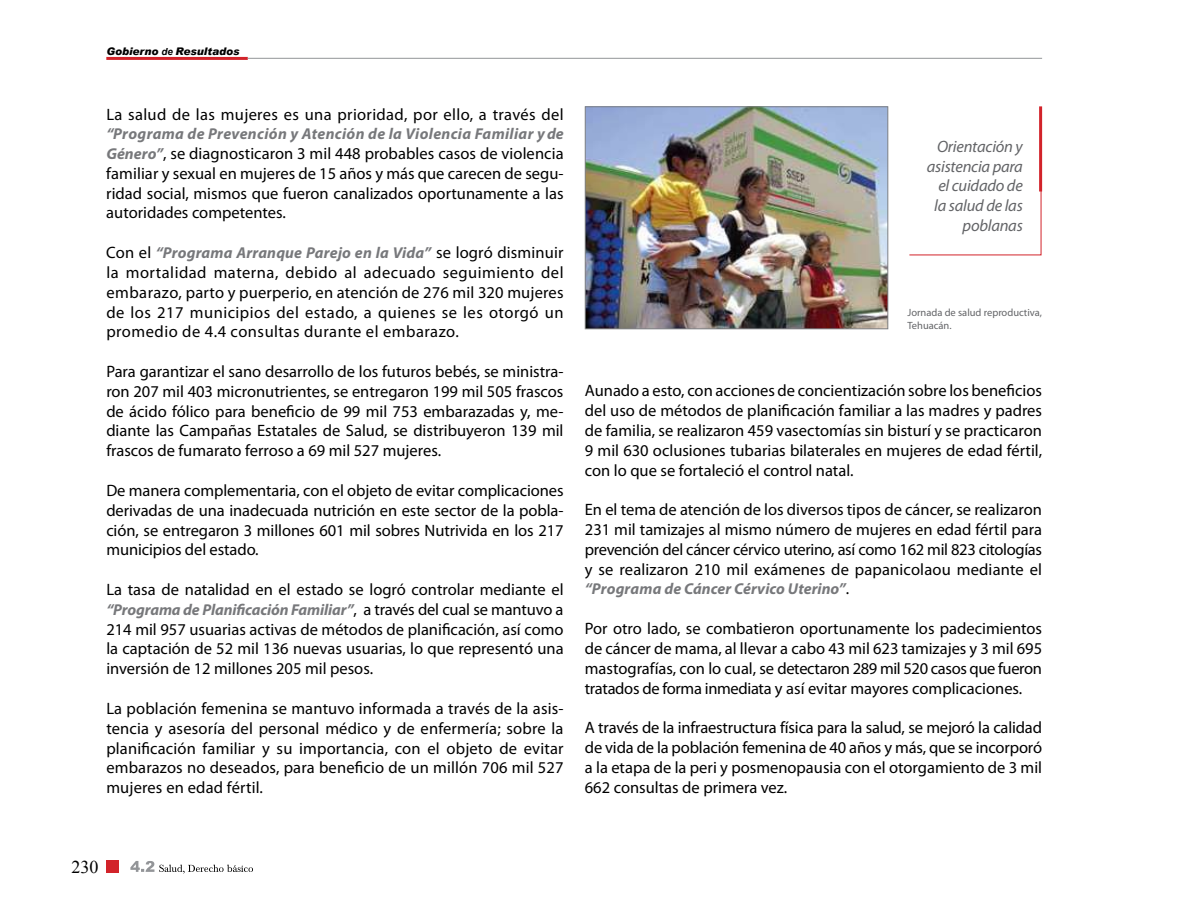
<style>
.page{position:relative;width:1191px;height:915px;background:#fff}
.page>*{position:absolute;margin:0;border:0;box-sizing:border-box;transform-origin:0 0}
.t1{font:18px "Times New Roman";color:#000}
.t2{font:16.5px/19.8px "Myriad Pro";color:#000;text-align:justify}
.t3{font:italic 16.5px/19.8px "Myriad Pro";letter-spacing:-.015em;color:#636467;text-align:right}
.t4{font:16.5px "Myriad Pro";letter-spacing:.02em;color:#000}
.t5{font:italic 700 15.75px "Myriad Pro";letter-spacing:.01em;color:#77787b}
.t6{font:italic 700 15.75px "Myriad Pro";letter-spacing:-.01em;color:#77787b}
.t7{font:10.5px/12.6px "Myriad Pro";color:#636467}
.t8{font:italic 900 10.5px "Arial";color:#000}
.s1{font-weight:700;font-size:9.75px}
.s2{font-weight:700;font-style:italic;font-size:15.75px;color:#77787b}
.s3{font-weight:400;font-style:normal;font-size:16.5px;color:#000}
.s4{font-family:"Myriad";font-weight:400;font-style:normal;font-size:16.5px;color:#000}
</style>
<div class="page">
<svg style="left:130px;top:861px;width:123px;height:12px"></svg>
<div style="left:106px;top:860px;width:12px;height:12px;background:#d2232a"></div>
<hr style="left:106px;top:57px;width:142px;height:3px;background:#d2232a">
<hr style="left:248px;top:58px;width:794px;height:1px;background:#939598">
<img style="left:587px;top:108px;width:299px;height:219px">
<div style="left:585px;top:106px;width:303px;height:223px;border:1px solid #808285"></div>
<svg style="left:909px;top:191px;width:132px;height:64px"></svg>
<hr style="left:1039px;top:106px;width:3px;height:85px;background:#d2232a">
<p class="t8" style="left:106px;top:44px;width:135px">Gobierno <span class="s1">de</span> Resultados</p>
<p class="t4" style="left:106px;top:104px;width:459px">La salud de las mujeres es una prioridad, por ello, a través del</p>
<p class="t5" style="left:106px;top:124px;width:459px">“Programa de Prevención y Atención de la Violencia Familiar y de</p>
<p class="t2" style="left:106px;top:143px;width:459px"><span class="s2">Género”</span>, se diagnosticaron 3 mil 448 probables casos de violencia familiar y sexual en mujeres de 15 años y más que carecen de segu&shy;ridad social, mismos que fueron canalizados oportunamente a las autoridades competentes.</p>
<p class="t5" style="left:106px;top:242px;width:459px"><span class="s3">Con el</span> “Programa Arranque Parejo en la Vida” <span class="s3">se logró disminuir</span></p>
<p class="t2" style="left:106px;top:262px;width:459px">la mortalidad materna, debido al adecuado seguimiento del embarazo, parto y puerperio, en atención de 276 mil 320 mujeres de los 217 municipios del estado, a quienes se les otorgó un promedio de 4.4 consultas durante el embarazo.</p>
<p class="t2" style="left:106px;top:361px;width:459px">Para garantizar el sano desarrollo de los futuros bebés, se ministra&shy;ron 207 mil 403 micronutrientes, se entregaron 199 mil 505 frascos de ácido fólico para beneficio de 99 mil 753 embarazadas y, me&shy;diante las Campañas Estatales de Salud, se distribuyeron 139 mil frascos de fumarato ferroso a 69 mil 527 mujeres.</p>
<p class="t2" style="left:106px;top:480px;width:459px">De manera complementaria, con el objeto de evitar complicaciones derivadas de una inadecuada nutrición en este sector de la pobla&shy;ción, se entregaron 3 millones 601 mil sobres Nutrivida en los 217 municipios del estado.</p>
<p class="t2" style="left:106px;top:579px;width:459px">La tasa de natalidad en el estado se logró controlar mediante el</p>
<p class="t6" style="left:106px;top:599px;width:459px">“Programa de Planificación Familiar”<span class="s3">, a través del cual se mantuvo a</span></p>
<p class="t2" style="left:106px;top:618px;width:459px">214 mil 957 usuarias activas de métodos de planificación, así como la captación de 52 mil 136 nuevas usuarias, lo que representó una inversión de 12 millones 205 mil pesos.</p>
<p class="t2" style="left:106px;top:698px;width:459px">La población femenina se mantuvo informada a través de la asis&shy;tencia y asesoría del personal médico y de enfermería; sobre la planificación familiar y su importancia, con el objeto de evitar embarazos no deseados, para beneficio de un millón 706 mil 527 mujeres en edad fértil.</p>
<p class="t3" style="left:927px;top:136px;width:97px">Orientación y asistencia para el cuidado de la salud de las poblanas</p>
<p class="t7" style="left:907px;top:306px;width:136px">Jornada de salud reproductiva,<br>Tehuacán.</p>
<p class="t2" style="left:585px;top:380px;width:459px">Aunado a esto, con acciones de concientización sobre los beneficios del uso de métodos de planificación familiar a las madres y padres de familia, se realizaron 459 vasectomías sin bisturí y se practicaron 9 mil 630 oclusiones tubarias bilaterales en mujeres de edad fértil, con lo que se fortaleció el control natal.</p>
<p class="t2" style="left:585px;top:499px;width:459px">En el tema de atención de los diversos tipos de cáncer, se realizaron 231 mil tamizajes al mismo número de mujeres en edad fértil para prevención del cáncer cérvico uterino, así como 162 mil 823 citologías y se realizaron 210 mil exámenes de papanicolaou mediante el</p>
<p class="t5" style="left:585px;top:578px;width:266px">“Programa de Cáncer Cérvico Uterino”<span class="s4">.</span></p>
<p class="t2" style="left:585px;top:618px;width:459px">Por otro lado, se combatieron oportunamente los padecimientos de cáncer de mama, al llevar a cabo 43 mil 623 tamizajes y 3 mil 695 mastografías, con lo cual, se detectaron 289 mil 520 casos que fueron tratados de forma inmediata y así evitar mayores complicaciones.</p>
<p class="t2" style="left:585px;top:717px;width:459px">A través de la infraestructura física para la salud, se mejoró la calidad de vida de la población femenina de 40 años y más, que se incorporó a la etapa de la peri y posmenopausia con el otorgamiento de 3 mil 662 consultas de primera vez.</p>
<p class="t1" style="left:72px;top:854px;width:28px">230</p>
</div>
